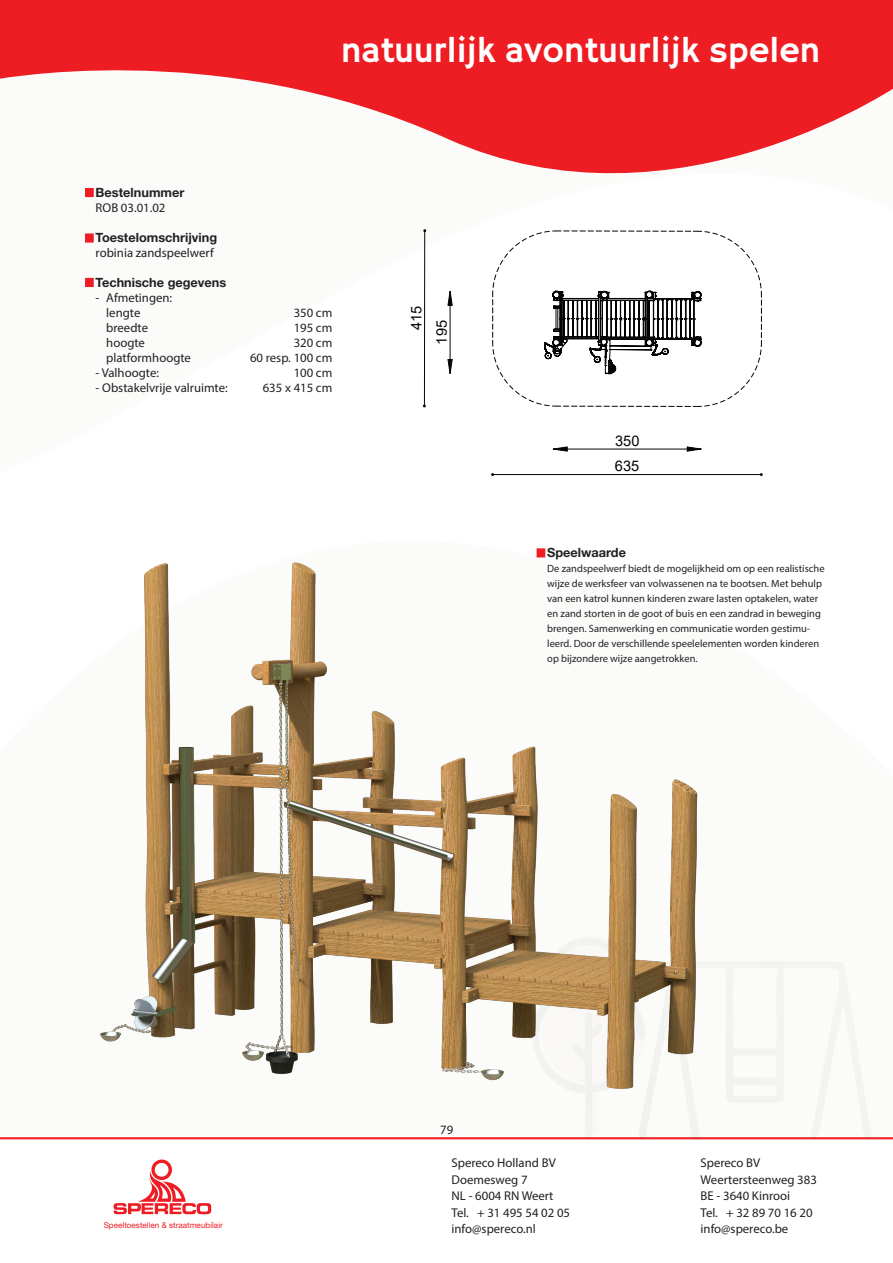
<style>
.page{position:relative;width:893px;height:1263px;background:#fff}
.page>*{position:absolute;margin:0;border:0;box-sizing:border-box;transform-origin:0 0}
.t1{font:36px "Hammersmith One";color:#fff}
.t2{font:14.55px "Arial";color:#040503}
.t3{font:12.75px/15px "Myriad Pro";color:#231f20}
.t4{font:700 12.75px "Helvetica Neue LT Std";color:#231f20}
.t5{font:10.5px/15px "Myriad Pro";color:#231f20}
.t6{font:8.1px "Helvetica Neue LT Std";color:#ee1d23}
</style>
<div class="page">
<svg style="left:0;top:0;width:893px;height:100px;background:#ef3035"></svg>
<svg style="left:114px;top:1159px;width:97px;height:55px"></svg>
<hr style="left:0;top:1137px;width:893px;height:2px;background:#ee1d23">
<svg style="left:85px;top:100px;width:789px;height:454px"></svg>
<svg style="left:516px;top:961px;width:356px;height:179px"></svg>
<div style="left:85px;top:188px;width:9px;height:9px;background:#ee1d23;border:2px solid #ee1d23"></div>
<div style="left:85px;top:233px;width:9px;height:10px;background:#ee1d23;border:2px solid #ee1d23"></div>
<div style="left:85px;top:278px;width:9px;height:9px;background:#ee1d23;border:2px solid #ee1d23"></div>
<svg style="left:537px;top:548px;width:8px;height:6px"></svg>
<img style="left:100px;top:554px;width:603px;height:543px">
<svg style="left:492px;top:231px;width:270px;height:176px"></svg>
<svg style="left:491px;top:446px;width:272px;height:30px"></svg>
<svg style="left:423px;top:229px;width:3px;height:178px"></svg>
<svg style="left:447px;top:291px;width:6px;height:83px"></svg>
<h1 class="t1" style="left:341px;top:31px;width:481px">natuurlijk avontuurlijk spelen</h1>
<p class="t4" style="left:96px;top:185px;width:90px">Bestelnummer</p>
<p class="t3" style="left:96px;top:200px;width:71px">ROB 03.01.02</p>
<p class="t4" style="left:96px;top:230px;width:123px">Toestelomschrijving</p>
<p class="t3" style="left:96px;top:245px;width:120px">robinia zandspeelwerf</p>
<p class="t4" style="left:96px;top:274px;width:132px">Technische gegevens</p>
<p class="t3" style="left:106px;top:290px;width:67px;text-indent:-11px">- Afmetingen: lengte</p>
<p class="t3" style="left:294px;top:305px;width:40px">350 cm</p>
<p class="t3" style="left:106px;top:320px;width:43px">breedte</p>
<p class="t3" style="left:294px;top:320px;width:40px">195 cm</p>
<p class="t3" style="left:106px;top:335px;width:40px">hoogte</p>
<p class="t3" style="left:294px;top:335px;width:40px">320 cm</p>
<p class="t3" style="left:106px;top:350px;width:86px">platformhoogte</p>
<p class="t3" style="left:250px;top:350px;width:84px">60 resp. 100 cm</p>
<p class="t3" style="left:96px;top:365px;width:65px">- Valhoogte:</p>
<p class="t3" style="left:294px;top:365px;width:40px">100 cm</p>
<p class="t3" style="left:96px;top:380px;width:134px">- Obstakelvrije valruimte:</p>
<p class="t3" style="left:263px;top:380px;width:71px">635 x 415 cm</p>
<h2 class="t2" style="left:406px;top:330px;width:26px;rotate:-90deg">415</h2>
<h2 class="t2" style="left:432px;top:345px;width:26px;rotate:-90deg">195</h2>
<h2 class="t2" style="left:615px;top:431px;width:26px">350</h2>
<h2 class="t2" style="left:615px;top:456px;width:26px">635</h2>
<p class="t4" style="left:547px;top:545px;width:80px">Speelwaarde</p>
<p class="t5" style="left:547px;top:561px;width:279px">De zandspeelwerf biedt de mogelijkheid om op een realistische wijze de werksfeer van volwassenen na te bootsen. Met behulp van een katrol kunnen kinderen zware lasten optakelen, water en zand storten in de goot of buis en een zandrad in beweging brengen. Samenwerking en communicatie worden gestimu&shy;leerd. Door de verschillende speelelementen worden kinderen op bijzondere wijze aangetrokken.</p>
<p class="t6" style="left:104px;top:1220px;width:121px">Speeltoestellen &amp; straatmeubilair</p>
<p class="t3" style="left:440px;top:1122px;width:15px">79</p>
<p class="t3" style="left:452px;top:1155px;width:106px">Spereco Holland BV</p>
<p class="t3" style="left:701px;top:1155px;width:61px">Spereco BV</p>
<p class="t3" style="left:452px;top:1172px;width:78px">Doemesweg 7</p>
<p class="t3" style="left:701px;top:1172px;width:118px">Weertersteenweg 383</p>
<p class="t3" style="left:452px;top:1188px;width:103px">NL - 6004 RN Weert</p>
<p class="t3" style="left:701px;top:1188px;width:91px">BE - 3640 Kinrooi</p>
<p class="t3" style="left:452px;top:1205px;width:120px">Tel. + 31 495 54 02 05</p>
<p class="t3" style="left:701px;top:1205px;width:114px">Tel. + 32 89 70 16 20</p>
<p class="t3" style="left:452px;top:1221px;width:86px">info@spereco.nl</p>
<p class="t3" style="left:701px;top:1221px;width:89px">info@spereco.be</p>
</div>
